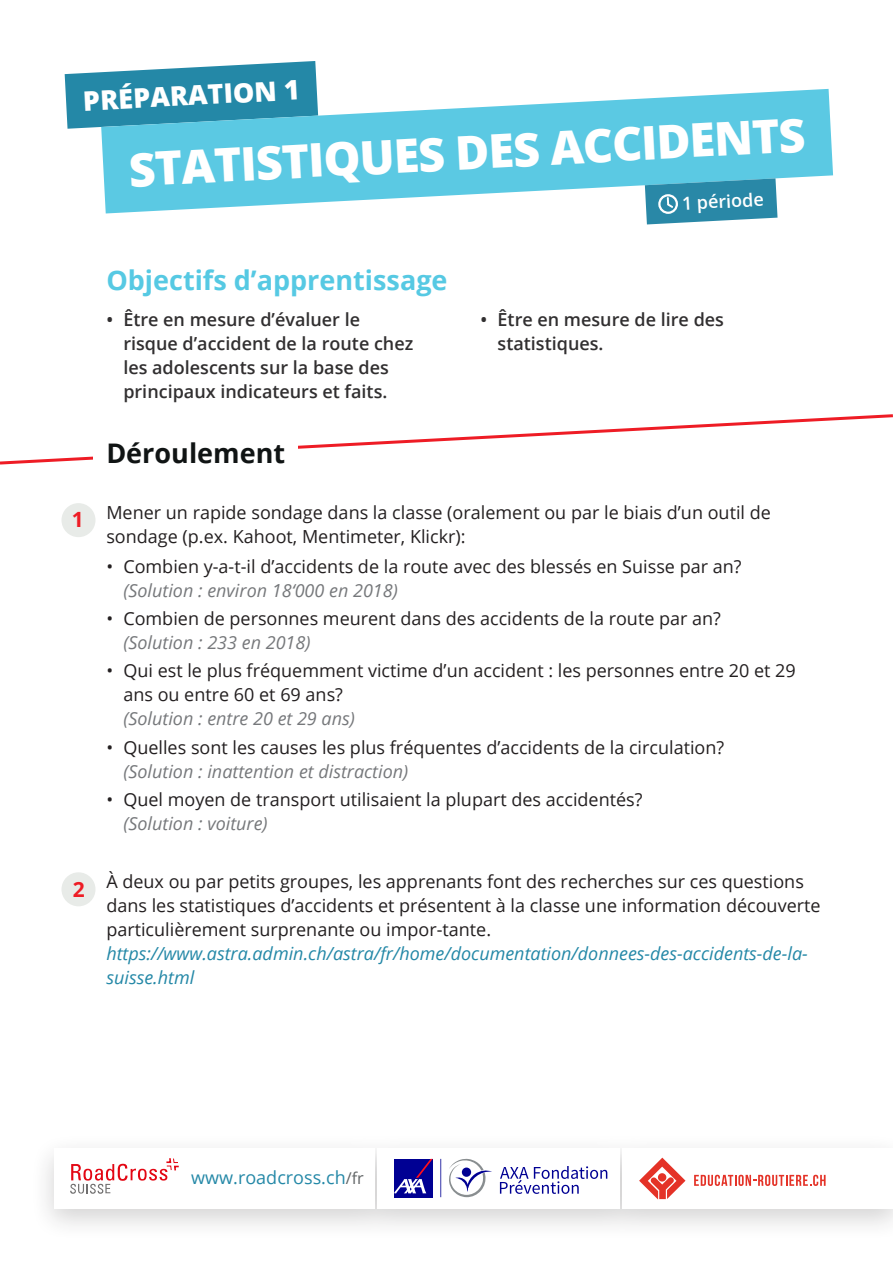
<style>
.page{position:relative;width:893px;height:1263px;background:#fff}
.page>*{position:absolute;margin:0;border:0;box-sizing:border-box;transform-origin:0 0}
.t1{font:800 46.5px "Open Sans";color:#fff}
.t2{font:700 27px "Open Sans";color:#56c9e3}
.t3{font:800 27px "Open Sans";color:#fff}
.t4{font:700 27px "Open Sans";color:#101414}
.t5{font:700 21px "Open Sans";color:#ee1c25}
.t6{font:18px/24px "Open Sans";color:#231f20}
.t7{font:600 18px/24px "Open Sans";color:#312f30}
.t8{font:18px "Open Sans";color:#2488a7}
.t9{font:600 18px "Open Sans";color:#fff}
.s1{font-style:italic;color:#76787b}
.s2{font-style:italic;color:#2488a7}
.s3{font-size:16.35px;color:#606465}
</style>
<div class="page">
<div style="left:30px;top:1133px;width:863px;height:108px;background:#231f20;opacity:.2"></div>
<div style="left:377px;top:1148px;width:243px;height:61px;background:#fff"></div>
<div style="left:54px;top:1148px;width:321px;height:61px;background:#fff"></div>
<div style="left:622px;top:1148px;width:271px;height:61px;background:#fff"></div>
<svg style="left:70px;top:1158px;width:109px;height:36px"></svg>
<svg style="left:394px;top:1193px;width:39px;height:4px"></svg>
<svg style="left:394px;top:1159px;width:39px;height:34px"></svg>
<svg style="left:440px;top:1159px;width:1px;height:38px"></svg>
<svg style="left:449px;top:1159px;width:43px;height:38px"></svg>
<div style="left:462px;top:1167px;width:9px;height:10px;background:#000093;border-radius:50%"></div>
<svg style="left:500px;top:1166px;width:107px;height:28px"></svg>
<svg style="left:639px;top:1157px;width:46px;height:42px"></svg>
<svg style="left:694px;top:1175px;width:132px;height:11px"></svg>
<svg style="left:65px;top:61px;width:252px;height:68px"></svg>
<svg style="left:101px;top:89px;width:732px;height:124px;fill:#5bc9e3"></svg>
<svg style="left:645px;top:178px;width:132px;height:46px"></svg>
<div style="left:61px;top:503px;width:34px;height:34px;background:#e8ebe8;border-radius:50%"></div>
<div style="left:61px;top:872px;width:34px;height:34px;background:#e8ebe8;border-radius:50%"></div>
<svg style="left:0;top:414px;width:893px;height:51px"></svg>
<div style="left:94px;top:429px;width:204px;height:46px;background:#fff"></div>
<p class="t3" style="left:82px;top:81px;width:218px;rotate:-3deg">PRÉPARATION 1</p>
<p class="t1" style="left:127px;top:134px;width:679px;rotate:-3deg">STATISTIQUES DES ACCIDENTS</p>
<p class="t9" style="left:681px;top:191px;width:83px;rotate:-3deg">1 période</p>
<p class="t5" style="left:72px;top:505px;width:13px">1</p>
<p class="t5" style="left:73px;top:874px;width:13px">2</p>
<p class="t2" style="left:106px;top:262px;width:343px">Objectifs d’apprentissage</p>
<p class="t7" style="left:123px;top:307px;width:291px;text-indent:-17px">• Être en mesure d’évaluer le risque d’accident de la route chez les adolescents sur la base des principaux indicateurs et faits.</p>
<p class="t4" style="left:106px;top:434px;width:180px">Déroulement</p>
<p class="t7" style="left:498px;top:307px;width:228px;text-indent:-17px">• Être en mesure de lire des statistiques.</p>
<p class="t6" style="left:106px;top:500px;width:666px">Mener un rapide sondage dans la classe (oralement ou par le biais d’un outil de sondage (p.ex. Kahoot, Mentimeter, Klickr):</p>
<p class="t6" style="left:123px;top:554px;width:620px;text-indent:-17px">• Combien y-a-t-il d’accidents de la route avec des blessés en Suisse par an? <span class="s1">(Solution : environ 18‘000 en 2018)</span></p>
<p class="t6" style="left:123px;top:606px;width:599px;text-indent:-17px">• Combien de personnes meurent dans des accidents de la route par an? <span class="s1">(Solution : 233 en 2018)</span></p>
<p class="t6" style="left:123px;top:658px;width:674px;text-indent:-17px">• Qui est le plus fréquemment victime d’un accident : les personnes entre 20 et 29 ans ou entre 60 et 69 ans?<br><span class="s1">(Solution : entre 20 et 29 ans)</span></p>
<p class="t6" style="left:123px;top:734px;width:602px;text-indent:-17px">• Quelles sont les causes les plus fréquentes d’accidents de la circulation? <span class="s1">(Solution : inattention et distraction)</span></p>
<p class="t6" style="left:123px;top:787px;width:521px;text-indent:-17px">• Quel moyen de transport utilisaient la plupart des accidentés? <span class="s1">(Solution : voiture)</span></p>
<p class="t6" style="left:106px;top:869px;width:716px">À deux ou par petits groupes, les apprenants font des recherches sur ces questions dans les statistiques d’accidents et présentent à la classe une information découverte particulièrement surprenante ou impor-tante. <span class="s2">https://www.astra.admin.ch/astra/fr/home/documentation/donnees-des-accidents-de-la&shy;suisse.html</span></p>
<p class="t8" style="left:191px;top:1165px;width:174px">www.roadcross.ch<span class="s3">/fr</span></p>
</div>
